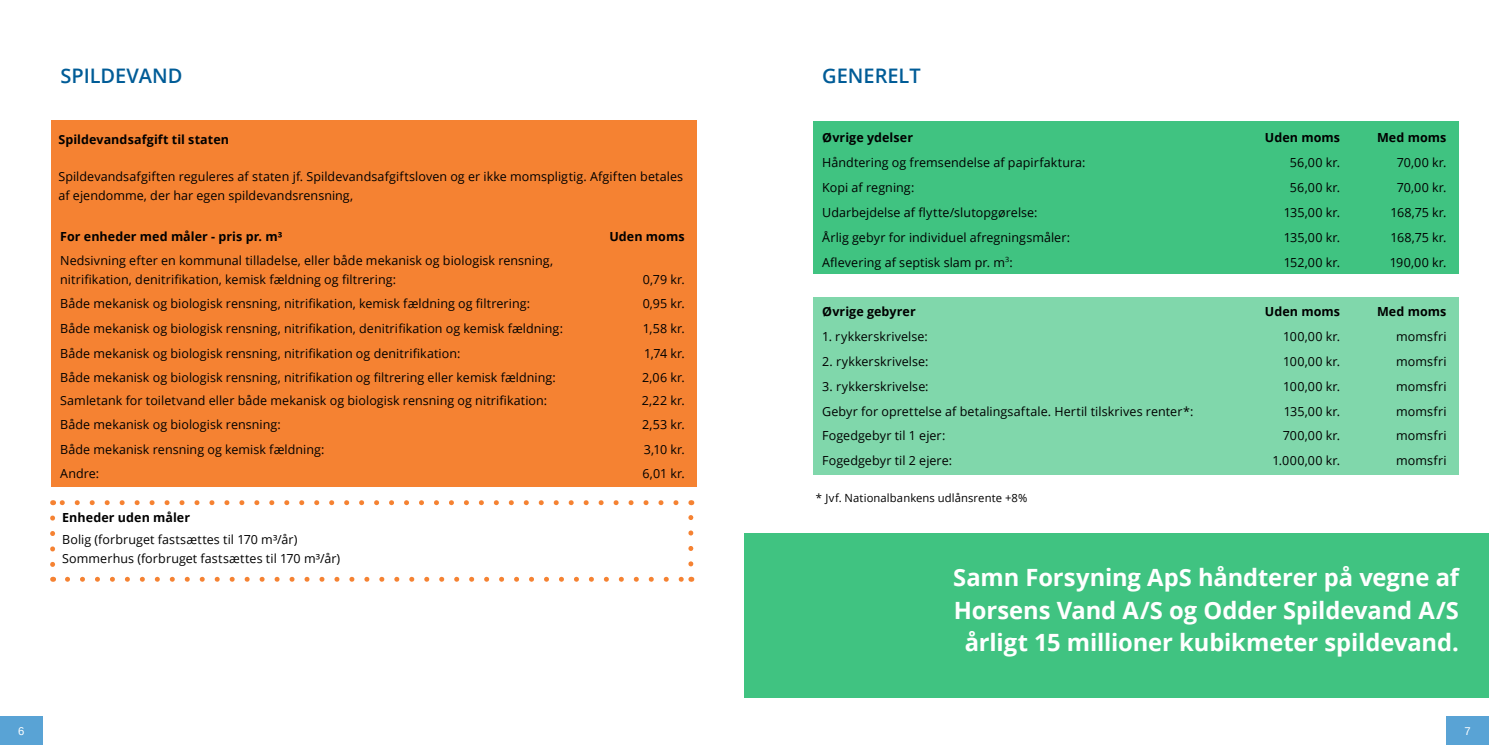
<style>
.page{position:relative;width:1489px;height:745px;background:#fff}
.page>*{position:absolute;margin:0;border:0;box-sizing:border-box;transform-origin:0 0}
.Underrubrik{font:700 23.75px/32.5px "Open Sans";letter-spacing:-.005em;color:#fff;text-align:center}
.Overskrift{font:600 20px "Open Sans";color:#005c97}
.Brødtext{font:12.5px/18.8px "Open Sans";letter-spacing:.005em;color:#000}
.Brødtext-2{font:700 12.5px "Open Sans";letter-spacing:.005em;color:#000}
.Mellemrubrik{font:700 12.5px "Open Sans";letter-spacing:.005em;color:#000}
.Underrubrik-2{font:700 12.5px "Open Sans";letter-spacing:.005em;color:#000}
.Brødtext-3{font:11.25px "Open Sans";letter-spacing:.01em;color:#000}
.t1{font:11.25px "Arimo";color:#fff}
</style>
<div class="page">
<div style="left:812px;top:297px;width:645px;height:178px;background:#80d7ab"></div>
<div style="left:812px;top:121px;width:645px;height:153px;background:#40c381"></div>
<div style="left:744px;top:533px;width:744px;height:164px;background:#40c381"></div>
<div style="left:51px;top:120px;width:645px;height:366px;background:#f58232"></div>
<svg style="left:67px;top:576px;width:616px;height:5px"></svg>
<svg style="left:60px;top:500px;width:616px;height:5px"></svg>
<svg style="left:50px;top:517px;width:5px;height:64px"></svg>
<svg style="left:688px;top:500px;width:5px;height:63px"></svg>
<div style="left:0;top:716px;width:43px;height:28px;background:#59a3d5"></div>
<div style="left:1446px;top:716px;width:42px;height:28px;background:#59a3d5"></div>
<p class="Overskrift" style="left:60px;top:62px;width:124px">SPILDEVAND</p>
<p class="Brødtext-2" style="left:58px;top:130px;width:172px">Spildevandsafgift til staten</p>
<p class="Brødtext" style="left:58px;top:167px;width:626px">Spildevandsafgiften reguleres af staten jf. Spildevandsafgiftsloven og er ikke momspligtig. Afgiften betales af ejendomme, der har egen spildevandsrensning,</p>
<p class="Brødtext-2" style="left:60px;top:227px;width:224px">For enheder med måler - pris pr. m³</p>
<p class="Brødtext-2" style="left:609px;top:227px;width:77px">Uden moms</p>
<p class="Brødtext" style="left:60px;top:251px;width:494px">Nedsivning efter en kommunal tilladelse, eller både mekanisk og biologisk rensning,</p>
<p class="Brødtext" style="left:60px;top:269px;width:337px">nitrifikation, denitrifikation, kemisk fældning og filtrering:</p>
<p class="Brødtext" style="left:642px;top:269px;width:43px">0,79 kr.</p>
<p class="Brødtext" style="left:60px;top:294px;width:471px">Både mekanisk og biologisk rensning, nitrifikation, kemisk fældning og filtrering:</p>
<p class="Brødtext" style="left:642px;top:294px;width:44px">0,95 kr.</p>
<p class="Brødtext" style="left:60px;top:318px;width:504px">Både mekanisk og biologisk rensning, nitrifikation, denitrifikation og kemisk fældning:</p>
<p class="Brødtext" style="left:642px;top:318px;width:44px">1,58 kr.</p>
<p class="Brødtext" style="left:60px;top:343px;width:401px">Både mekanisk og biologisk rensning, nitrifikation og denitrifikation:</p>
<p class="Brødtext" style="left:644px;top:343px;width:42px">1,74 kr.</p>
<p class="Brødtext" style="left:60px;top:367px;width:497px">Både mekanisk og biologisk rensning, nitrifikation og filtrering eller kemisk fældning:</p>
<p class="Brødtext" style="left:642px;top:367px;width:44px">2,06 kr.</p>
<p class="Brødtext" style="left:60px;top:390px;width:488px">Samletank for toiletvand eller både mekanisk og biologisk rensning og nitrifikation:</p>
<p class="Brødtext" style="left:642px;top:390px;width:44px">2,22 kr.</p>
<p class="Brødtext" style="left:60px;top:414px;width:222px">Både mekanisk og biologisk rensning:</p>
<p class="Brødtext" style="left:642px;top:414px;width:44px">2,53 kr.</p>
<p class="Brødtext" style="left:60px;top:439px;width:266px">Både mekanisk rensning og kemisk fældning:</p>
<p class="Brødtext" style="left:643px;top:439px;width:42px">3,10 kr.</p>
<p class="Brødtext" style="left:60px;top:464px;width:41px">Andre:</p>
<p class="Brødtext" style="left:642px;top:464px;width:44px">6,01 kr.</p>
<p class="Mellemrubrik" style="left:62px;top:508px;width:129px">Enheder uden måler</p>
<p class="Brødtext" style="left:62px;top:529px;width:237px">Bolig (forbruget fastsættes til 170 m³/år)</p>
<p class="Brødtext" style="left:62px;top:548px;width:279px">Sommerhus (forbruget fastsættes til 170 m³/år)</p>
<p class="Overskrift" style="left:822px;top:62px;width:100px">GENERELT</p>
<p class="Brødtext-2" style="left:822px;top:129px;width:92px">Øvrige ydelser</p>
<p class="Brødtext-2" style="left:1264px;top:129px;width:77px">Uden moms</p>
<p class="Brødtext-2" style="left:1376px;top:129px;width:71px">Med moms</p>
<p class="Brødtext" style="left:822px;top:153px;width:265px">Håndtering og fremsendelse af papirfaktura:</p>
<p class="Brødtext" style="left:1289px;top:153px;width:52px">56,00 kr.</p>
<p class="Brødtext" style="left:1396px;top:153px;width:51px">70,00 kr.</p>
<p class="Brødtext" style="left:822px;top:178px;width:94px">Kopi af regning:</p>
<p class="Brødtext" style="left:1289px;top:178px;width:52px">56,00 kr.</p>
<p class="Brødtext" style="left:1396px;top:178px;width:51px">70,00 kr.</p>
<p class="Brødtext" style="left:822px;top:202px;width:217px">Udarbejdelse af flytte/slutopgørelse:</p>
<p class="Brødtext" style="left:1283px;top:202px;width:58px">135,00 kr.</p>
<p class="Brødtext" style="left:1390px;top:202px;width:57px">168,75 kr.</p>
<p class="Brødtext" style="left:822px;top:227px;width:249px">Årlig gebyr for individuel afregningsmåler:</p>
<p class="Brødtext" style="left:1283px;top:227px;width:58px">135,00 kr.</p>
<p class="Brødtext" style="left:1390px;top:227px;width:57px">168,75 kr.</p>
<p class="Brødtext" style="left:822px;top:252px;width:192px">Aflevering af septisk slam pr. m<sup>3</sup>:</p>
<p class="Brødtext" style="left:1283px;top:252px;width:58px">152,00 kr.</p>
<p class="Brødtext" style="left:1389px;top:252px;width:58px">190,00 kr.</p>
<p class="Brødtext-2" style="left:822px;top:302px;width:95px">Øvrige gebyrer</p>
<p class="Underrubrik-2" style="left:1264px;top:302px;width:77px">Uden moms</p>
<p class="Underrubrik-2" style="left:1376px;top:302px;width:71px">Med moms</p>
<p class="Brødtext" style="left:822px;top:326px;width:107px">1. rykkerskrivelse:</p>
<p class="Brødtext" style="left:1283px;top:326px;width:58px">100,00 kr.</p>
<p class="Brødtext" style="left:1395px;top:326px;width:52px">momsfri</p>
<p class="Brødtext" style="left:822px;top:351px;width:108px">2. rykkerskrivelse:</p>
<p class="Brødtext" style="left:1283px;top:351px;width:58px">100,00 kr.</p>
<p class="Brødtext" style="left:1395px;top:351px;width:52px">momsfri</p>
<p class="Brødtext" style="left:822px;top:376px;width:108px">3. rykkerskrivelse:</p>
<p class="Brødtext" style="left:1283px;top:376px;width:58px">100,00 kr.</p>
<p class="Brødtext" style="left:1395px;top:376px;width:52px">momsfri</p>
<p class="Brødtext" style="left:822px;top:401px;width:372px">Gebyr for oprettelse af betalingsaftale. Hertil tilskrives renter*:</p>
<p class="Brødtext" style="left:1283px;top:401px;width:58px">135,00 kr.</p>
<p class="Brødtext" style="left:1395px;top:401px;width:52px">momsfri</p>
<p class="Brødtext" style="left:822px;top:426px;width:125px">Fogedgebyr til 1 ejer:</p>
<p class="Brødtext" style="left:1282px;top:426px;width:59px">700,00 kr.</p>
<p class="Brødtext" style="left:1395px;top:426px;width:52px">momsfri</p>
<p class="Brødtext" style="left:822px;top:450px;width:131px">Fogedgebyr til 2 ejere:</p>
<p class="Brødtext" style="left:1272px;top:450px;width:69px">1.000,00 kr.</p>
<p class="Brødtext" style="left:1395px;top:450px;width:52px">momsfri</p>
<p class="Brødtext-3" style="left:815px;top:489px;width:213px">* Jvf. Nationalbankens udlånsrente +8%</p>
<p class="Underrubrik" style="left:953px;top:560px;width:507px">Samn Forsyning ApS håndterer på vegne af<br>Horsens Vand A/S og Odder Spildevand A/S årligt 15 millioner kubikmeter spildevand.</p>
<p class="t1" style="left:18px;top:723px;width:8px">6</p>
<p class="t1" style="left:1464px;top:723px;width:8px">7</p>
</div>
